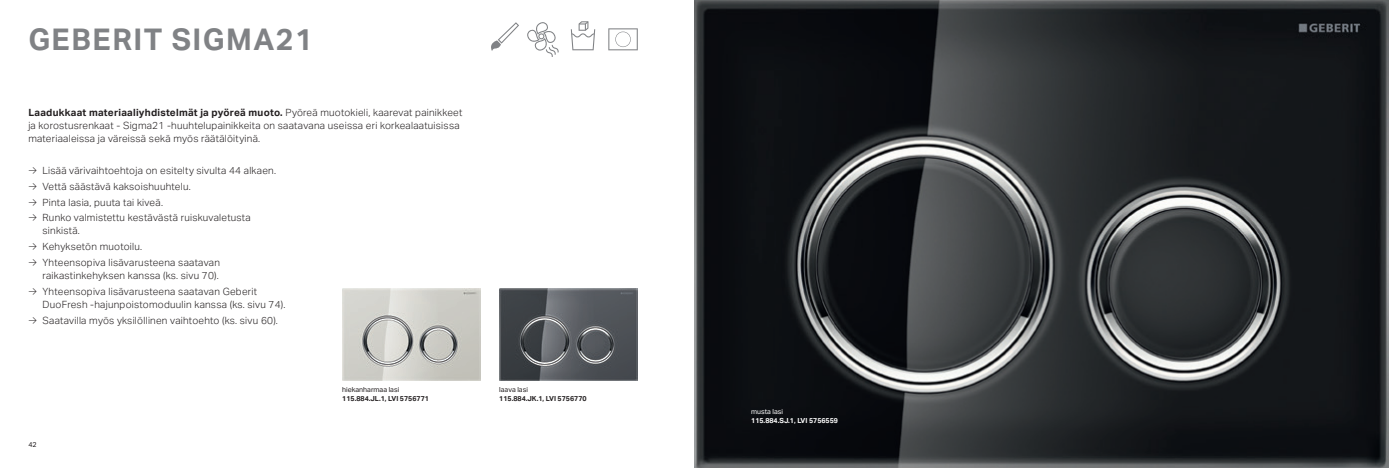
<style>
.page{position:relative;width:1389px;height:468px;background:#fff}
.page>*{position:absolute;margin:0;border:0;box-sizing:border-box;transform-origin:0 0}
.t1{font:700 30px "Aktiv Grotesk Geberit";letter-spacing:.05em;color:#808285}
.t2{font:300 10px/13px "Aktiv Grotesk Geberit";letter-spacing:.025em;color:#231f20}
.t3{font:700 7px "Aktiv Grotesk Geberit";color:#231f20}
.t4{font:7px "Aktiv Grotesk Geberit";color:#231f20}
.t5{font:700 7px "Aktiv Grotesk Geberit";color:#fff}
.t6{font:7px "Aktiv Grotesk Geberit";color:#fff}
.s1{font-weight:700}
</style>
<div class="page">
<img style="left:695px;top:0;width:694px;height:468px">
<svg style="left:491px;top:22px;width:28px;height:29px"></svg>
<svg style="left:527px;top:22px;width:32px;height:35px"></svg>
<svg style="left:571px;top:21px;width:24px;height:29px"></svg>
<svg style="left:608px;top:28px;width:30px;height:22px"></svg>
<img style="left:342px;top:288px;width:139px;height:92px">
<img style="left:499px;top:288px;width:139px;height:92px">
<h1 class="t1" style="left:28px;top:21px;width:286px">GEBERIT SIGMA21</h1>
<p class="t2" style="left:28px;top:106px;width:436px"><span class="s1">Laadukkaat materiaaliyhdistelmät ja pyöreä muoto.</span> Pyöreä muotokieli, kaarevat painikkeet ja korostusrenkaat - Sigma21 -huuhtelupainikkeita on saatavana useissa eri korkealaatuisissa materiaaleissa ja väreissä sekä myös räätälöityinä.</p>
<p class="t2" style="left:28px;top:164px;width:249px">→ Lisää värivaihtoehtoja on esitelty sivulta 44 alkaen.</p>
<p class="t2" style="left:28px;top:180px;width:164px">→ Vettä säästävä kaksoishuuhtelu.</p>
<p class="t2" style="left:28px;top:195px;width:136px">→ Pinta lasia, puuta tai kiveä.</p>
<p class="t2" style="left:43px;top:211px;width:210px;text-indent:-14px">→ Runko valmistettu kestävästä ruiskuvaletusta sinkistä.</p>
<p class="t2" style="left:28px;top:240px;width:115px">→ Kehyksetön muotoilu.</p>
<p class="t2" style="left:28px;top:256px;width:193px;text-align:right">→ Yhteensopiva lisävarusteena saatavan raikastinkehyksen kanssa (ks. sivu 70).</p>
<p class="t2" style="left:43px;top:285px;width:244px;text-indent:-14px">→ Yhteensopiva lisävarusteena saatavan Geberit<br>DuoFresh -hajunpoistomoduulin kanssa (ks. sivu 74).</p>
<p class="t2" style="left:28px;top:314px;width:251px">→ Saatavilla myös yksilöllinen vaihtoehto (ks. sivu 60).</p>
<p class="t4" style="left:28px;top:440px;width:10px">42</p>
<p class="t4" style="left:342px;top:385px;width:58px">hiekanharmaa lasi</p>
<p class="t3" style="left:342px;top:394px;width:88px">115.884.JL.1, LVI 5756771</p>
<p class="t4" style="left:499px;top:385px;width:30px">laava lasi</p>
<p class="t3" style="left:499px;top:394px;width:89px">115.884.JK.1, LVI 5756770</p>
<p class="t6" style="left:751px;top:407px;width:33px">musta lasi</p>
<p class="t5" style="left:751px;top:416px;width:88px">115.884.SJ.1, LVI 5756559</p>
</div>
